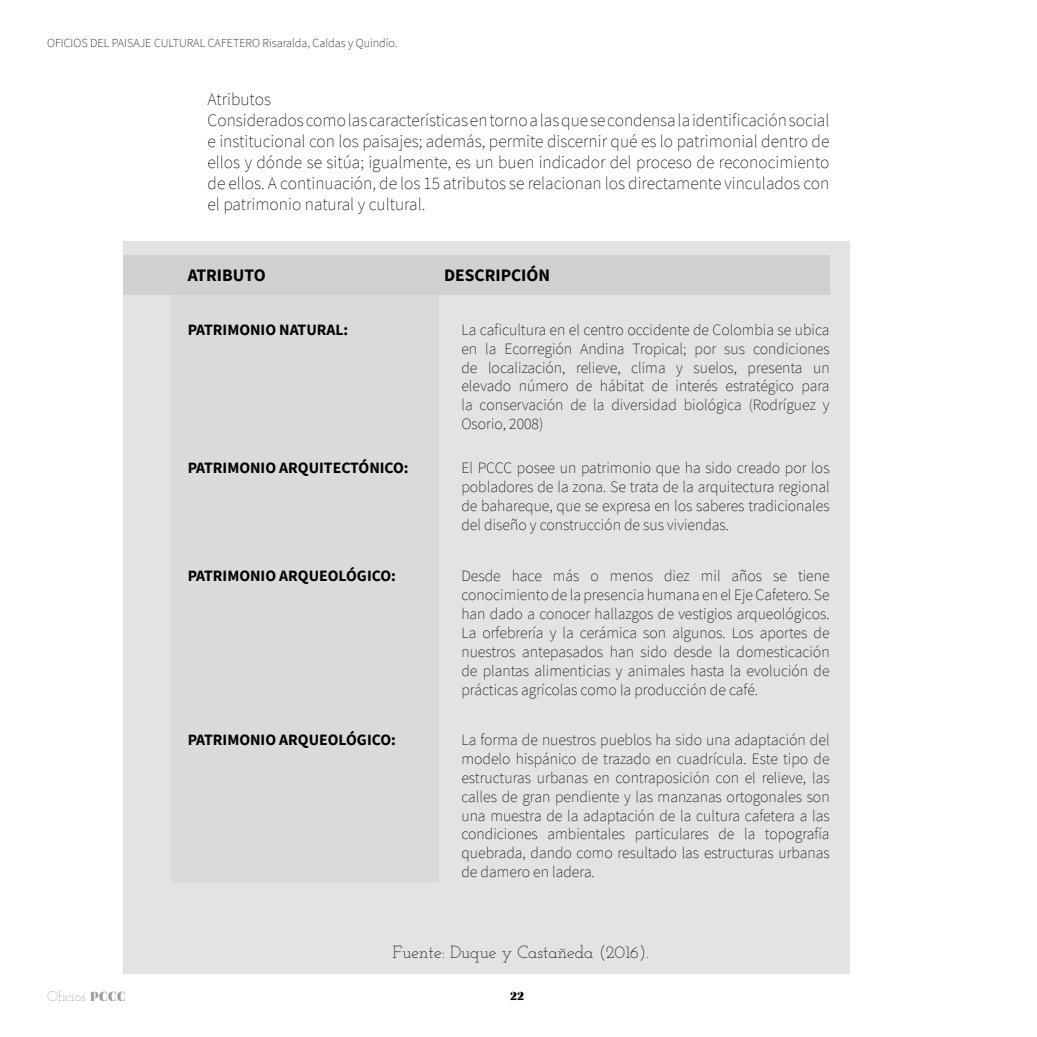
<style>
.page{position:relative;width:1037px;height:1037px;background:#fff}
.page>*{position:absolute;margin:0;border:0;box-sizing:border-box;transform-origin:0 0}
.t1{font:200 17.5px/21px "Source Sans Pro";color:#000}
.t2{font:300 17.5px "Josefin Slab";color:#000}
.t3{font:700 17.5px "Source Sans Pro";color:#000}
.t4{font:200 15.75px/18.9px "Source Sans Pro";color:#000;text-align:justify}
.t5{font:700 15.75px "Source Sans Pro";color:#000}
.t6{font:300 14px "Josefin Slab";color:#9d9d9c}
.t7{font:200 12.25px "Source Sans Pro";color:#000}
.t8{font:700 12.25px "Regattia";color:#000}
.s1{font-family:"Regattia";font-weight:700}
</style>
<div class="page">
<div style="left:123px;top:242px;width:726px;height:732px;background:#e3e3e3"></div>
<div style="left:171px;top:256px;width:268px;height:627px;background:#dadada"></div>
<div style="left:123px;top:255px;width:706px;height:39px;background:#d0d0d0"></div>
<p class="t7" style="left:47px;top:36px;width:352px">OFICIOS DEL PAISAJE CULTURAL CAFETERO Risaralda, Caldas y Quindío.</p>
<p class="t1" style="left:208px;top:89px;width:623px">Atributos<br>Considerados como las características en torno a las que se condensa la identificación social e institucional con los paisajes; además, permite discernir qué es lo patrimonial dentro de ellos y dónde se sitúa; igualmente, es un buen indicador del proceso de reconocimiento de ellos. A continuación, de los 15 atributos se relacionan los directamente vinculados con el patrimonio natural y cultural.</p>
<p class="t3" style="left:188px;top:263px;width:79px">ATRIBUTO</p>
<p class="t3" style="left:444px;top:263px;width:108px">DESCRIPCIÓN</p>
<p class="t5" style="left:188px;top:319px;width:162px">PATRIMONIO NATURAL:</p>
<p class="t5" style="left:188px;top:457px;width:222px">PATRIMONIO ARQUITECTÓNICO:</p>
<p class="t5" style="left:188px;top:565px;width:210px">PATRIMONIO ARQUEOLÓGICO:</p>
<p class="t5" style="left:188px;top:729px;width:210px">PATRIMONIO ARQUEOLÓGICO:</p>
<p class="t4" style="left:461px;top:320px;width:370px">La caficultura en el centro occidente de Colombia se ubica en la Ecorregión Andina Tropical; por sus condiciones de localización, relieve, clima y suelos, presenta un elevado número de hábitat de interés estratégico para la conservación de la diversidad biológica (Rodríguez y Osorio, 2008)</p>
<p class="t4" style="left:461px;top:459px;width:370px">El PCCC posee un patrimonio que ha sido creado por los pobladores de la zona. Se trata de la arquitectura regional de bahareque, que se expresa en los saberes tradicionales del diseño y construcción de sus viviendas.</p>
<p class="t4" style="left:461px;top:566px;width:370px">Desde hace más o menos diez mil años se tiene conocimiento de la presencia humana en el Eje Cafetero. Se han dado a conocer hallazgos de vestigios arqueológicos.<br>La orfebrería y la cerámica son algunos. Los aportes de nuestros antepasados han sido desde la domesticación de plantas alimenticias y animales hasta la evolución de prácticas agrícolas como la producción de café.</p>
<p class="t4" style="left:461px;top:730px;width:370px">La forma de nuestros pueblos ha sido una adaptación del modelo hispánico de trazado en cuadrícula. Este tipo de estructuras urbanas en contraposición con el relieve, las calles de gran pendiente y las manzanas ortogonales son una muestra de la adaptación de la cultura cafetera a las condiciones ambientales particulares de la topografía quebrada, dando como resultado las estructuras urbanas de damero en ladera.</p>
<p class="t2" style="left:393px;top:942px;width:258px">Fuente: Duque y Castañeda (2016).</p>
<p class="t6" style="left:47px;top:988px;width:80px">Oficios <span class="s1">PCCC</span></p>
<p class="t8" style="left:511px;top:986px;width:15px">22</p>
</div>
